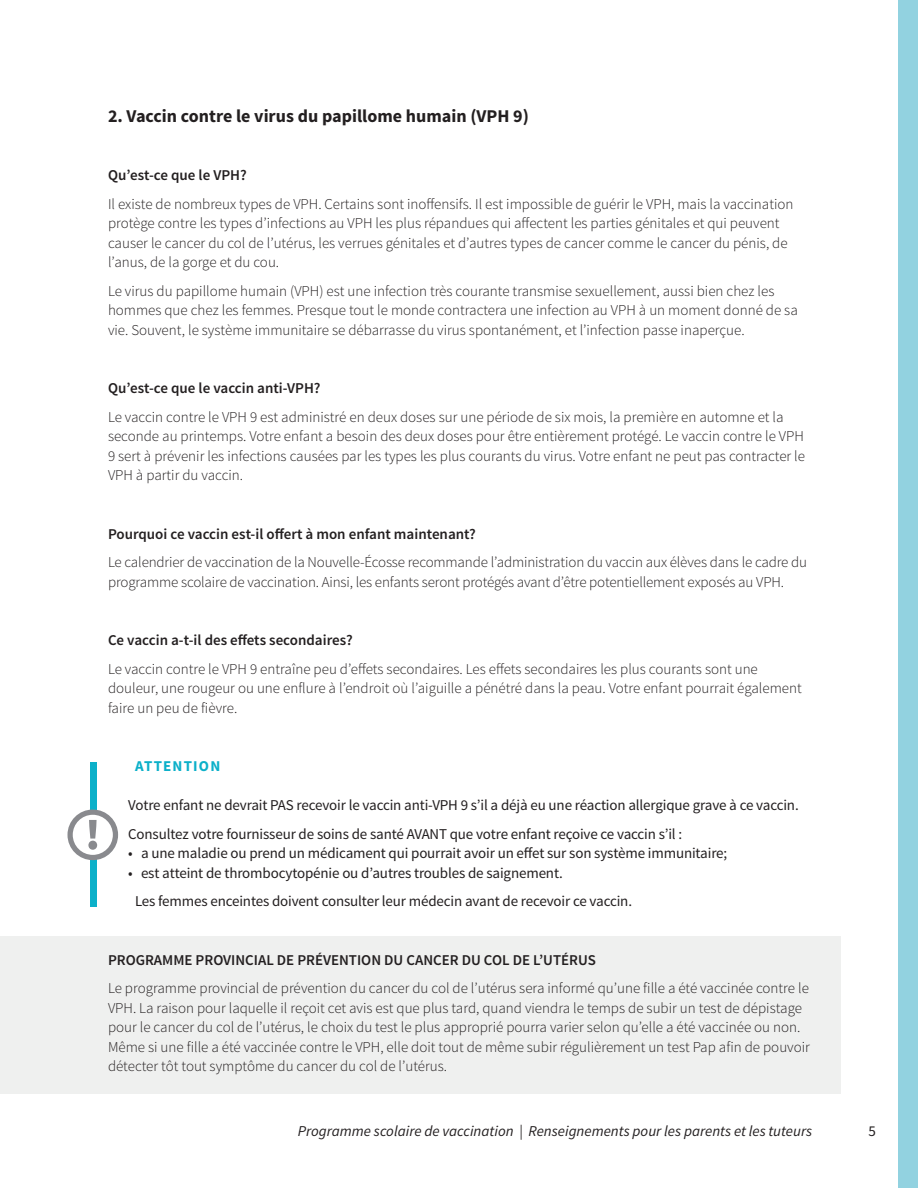
<style>
.page{position:relative;width:918px;height:1188px;background:#fff}
.page>*{position:absolute;margin:0;border:0;box-sizing:border-box;transform-origin:0 0}
.t1{font:700 18px "Source Sans Pro";color:#231f20}
.t2{font:300 15px/19.5px "Source Sans Pro";color:#231f20}
.t3{font:15px/28.5px "Source Sans Pro";letter-spacing:-.01em;color:#231f20}
.t4{font:600 15px "Source Sans Pro";color:#231f20}
.t5{font:italic 15px "Source Sans Pro";color:#231f20}
.t6{font:700 15px "Source Sans Pro";letter-spacing:.08em;color:#0cb0c9}
</style>
<div class="page">
<div style="left:0;top:936px;width:840px;height:158px;background:#eff0ef"></div>
<div style="left:899px;top:0;width:19px;height:1188px;background:#92d2e0"></div>
<div style="left:90px;top:762px;width:6px;height:145px;background:#0cb0c9"></div>
<svg style="left:70px;top:812px;width:45px;height:46px"></svg>
<div style="left:67px;top:810px;width:51px;height:50px;border:5px solid #898a8e;border-radius:50%"></div>
<svg style="left:88px;top:820px;width:9px;height:30px"></svg>
<p class="t1" style="left:108px;top:104px;width:422px">2. Vaccin contre le virus du papillome humain (VPH 9)</p>
<p class="t4" style="left:108px;top:166px;width:140px">Qu’est-ce que le VPH?</p>
<p class="t2" style="left:108px;top:194px;width:687px">Il existe de nombreux types de VPH. Certains sont inoffensifs. Il est impossible de guérir le VPH, mais la vaccination protège contre les types d’infections au VPH les plus répandues qui affectent les parties génitales et qui peuvent causer le cancer du col de l’utérus, les verrues génitales et d’autres types de cancer comme le cancer du pénis, de l’anus, de la gorge et du cou.</p>
<p class="t2" style="left:108px;top:281px;width:691px">Le virus du papillome humain (VPH) est une infection très courante transmise sexuellement, aussi bien chez les hommes que chez les femmes. Presque tout le monde contractera une infection au VPH à un moment donné de sa vie. Souvent, le système immunitaire se débarrasse du virus spontanément, et l’infection passe inaperçue.</p>
<p class="t4" style="left:108px;top:379px;width:214px">Qu’est-ce que le vaccin anti-VPH?</p>
<p class="t2" style="left:108px;top:407px;width:699px">Le vaccin contre le VPH 9 est administré en deux doses sur une période de six mois, la première en automne et la seconde au printemps. Votre enfant a besoin des deux doses pour être entièrement protégé. Le vaccin contre le VPH 9 sert à prévenir les infections causées par les types les plus courants du virus. Votre enfant ne peut pas contracter le VPH à partir du vaccin.</p>
<p class="t4" style="left:108px;top:524px;width:369px">Pourquoi ce vaccin est-il offert à mon enfant maintenant?</p>
<p class="t2" style="left:108px;top:552px;width:701px">Le calendrier de vaccination de la Nouvelle-Écosse recommande l’administration du vaccin aux élèves dans le cadre du programme scolaire de vaccination. Ainsi, les enfants seront protégés avant d’être potentiellement exposés au VPH.</p>
<p class="t4" style="left:108px;top:631px;width:246px">Ce vaccin a-t-il des effets secondaires?</p>
<p class="t2" style="left:108px;top:659px;width:695px">Le vaccin contre le VPH 9 entraîne peu d’effets secondaires. Les effets secondaires les plus courants sont une douleur, une rougeur ou une enflure à l’endroit où l’aiguille a pénétré dans la peau. Votre enfant pourrait également faire un peu de fièvre.</p>
<p class="t6" style="left:135px;top:756px;width:87px">ATTENTION</p>
<p class="t3" style="left:128px;top:791px;width:672px">Votre enfant ne devrait PAS recevoir le vaccin anti-VPH 9 s’il a déjà eu une réaction allergique grave à ce vaccin.<br>Consultez votre fournisseur de soins de santé AVANT que votre enfant reçoive ce vaccin s’il :</p>
<p class="t3" style="left:128px;top:839px;width:601px">• a une maladie ou prend un médicament qui pourrait avoir un effet sur son système immunitaire;</p>
<p class="t3" style="left:135px;top:859px;width:499px;text-indent:-7px">• est atteint de thrombocytopénie ou d’autres troubles de saignement.<br>Les femmes enceintes doivent consulter leur médecin avant de recevoir ce vaccin.</p>
<p class="t4" style="left:108px;top:950px;width:489px">PROGRAMME PROVINCIAL DE PRÉVENTION DU CANCER DU COL DE L’UTÉRUS</p>
<p class="t2" style="left:108px;top:978px;width:704px">Le programme provincial de prévention du cancer du col de l’utérus sera informé qu’une fille a été vaccinée contre le VPH. La raison pour laquelle il reçoit cet avis est que plus tard, quand viendra le temps de subir un test de dépistage pour le cancer du col de l’utérus, le choix du test le plus approprié pourra varier selon qu’elle a été vaccinée ou non.<br>Même si une fille a été vaccinée contre le VPH, elle doit tout de même subir régulièrement un test Pap afin de pouvoir détecter tôt tout symptôme du cancer du col de l’utérus.</p>
<p class="t5" style="left:298px;top:1122px;width:516px">Programme scolaire de vaccination | Renseignements pour les parents et les tuteurs</p>
<p class="t3" style="left:868px;top:1117px;width:9px">5</p>
</div>
